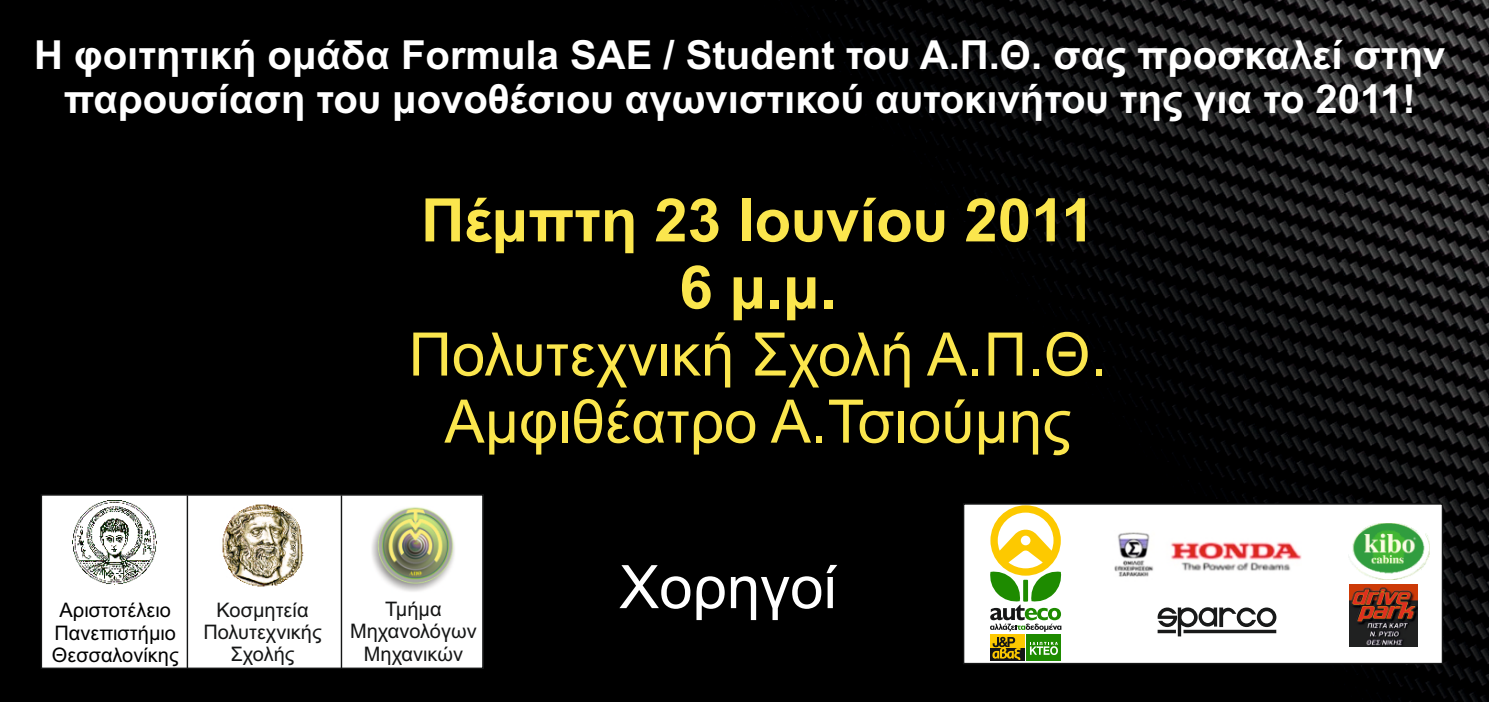
<style>
.page{position:relative;width:1489px;height:702px;background:#fff}
.page>*{position:absolute;margin:0;border:0;box-sizing:border-box;transform-origin:0 0}
.t1{font:60px/67px "Arial";color:#fbe64d;text-align:center}
.t2{font:700 60px/67px "Arial";color:#fbe64d;text-align:center}
.t3{font:60px "Arial";color:#fff}
.t4{font:700 40px/44.8px "Arial";color:#fff;text-align:center}
.t5{font:20px/22.2px "Arial";color:#151616;text-align:center}
.t6{font:20px/22.2px "Arial";color:#000;text-align:center}
</style>
<div class="page">
<img style="left:0;top:1px;width:1488px;height:700px">
<svg style="left:962px;top:502px;width:481px;height:163px"></svg>
<svg style="left:40px;top:493px;width:444px;height:176px"></svg>
<img style="left:220px;top:501px;width:85px;height:90px">
<img style="left:371px;top:507px;width:85px;height:85px">
<hr style="left:341px;top:495px;width:1px;height:173px;background:#151616">
<hr style="left:482px;top:494px;width:2px;height:173px;background:#151616">
<svg style="left:1157px;top:606px;width:119px;height:30px"></svg>
<img style="left:1096px;top:530px;width:205px;height:52px">
<div style="left:1026px;top:634px;width:35px;height:27px;background:#1e8b00"></div>
<div style="left:990px;top:648px;width:35px;height:13px;background:#151616"></div>
<svg style="left:989px;top:505px;width:72px;height:155px"></svg>
<img style="left:1347px;top:523px;width:81px;height:57px">
<img style="left:1349px;top:584px;width:67px;height:62px">
<hr style="left:187px;top:495px;width:1px;height:173px;background:#151616">
<img style="left:73px;top:500px;width:85px;height:85px">
<p class="t4" style="left:34px;top:36px;width:1412px">H φοιτητική ομάδα Formula SAE / Student του Α.Π.Θ. σας προσκαλεί στην παρουσίαση του μονοθέσιου αγωνιστικού αυτοκινήτου της για το 2011!</p>
<h1 class="t2" style="left:421px;top:192px;width:675px">Πέμπτη 23 Ιουνίου 2011<br>6 μ.μ.</h1>
<h1 class="t1" style="left:408px;top:326px;width:700px">Πολυτεχνική Σχολή Α.Π.Θ.<br>Αμφιθέατρο Α.Τσιούμης</h1>
<p class="t6" style="left:52px;top:601px;width:128px">Αριστοτέλειο<br>Πανεπιστήμιο<br>Θεσσαλονίκης</p>
<p class="t5" style="left:203px;top:600px;width:120px">Κοσμητεία<br>Πολυτεχνικής<br>Σχολής</p>
<p class="t5" style="left:350px;top:599px;width:128px">Τμήμα<br>Μηχανολόγων<br>Μηχανικών</p>
<h1 class="t3" style="left:619px;top:564px;width:219px">Χορηγοί</h1>
</div>
